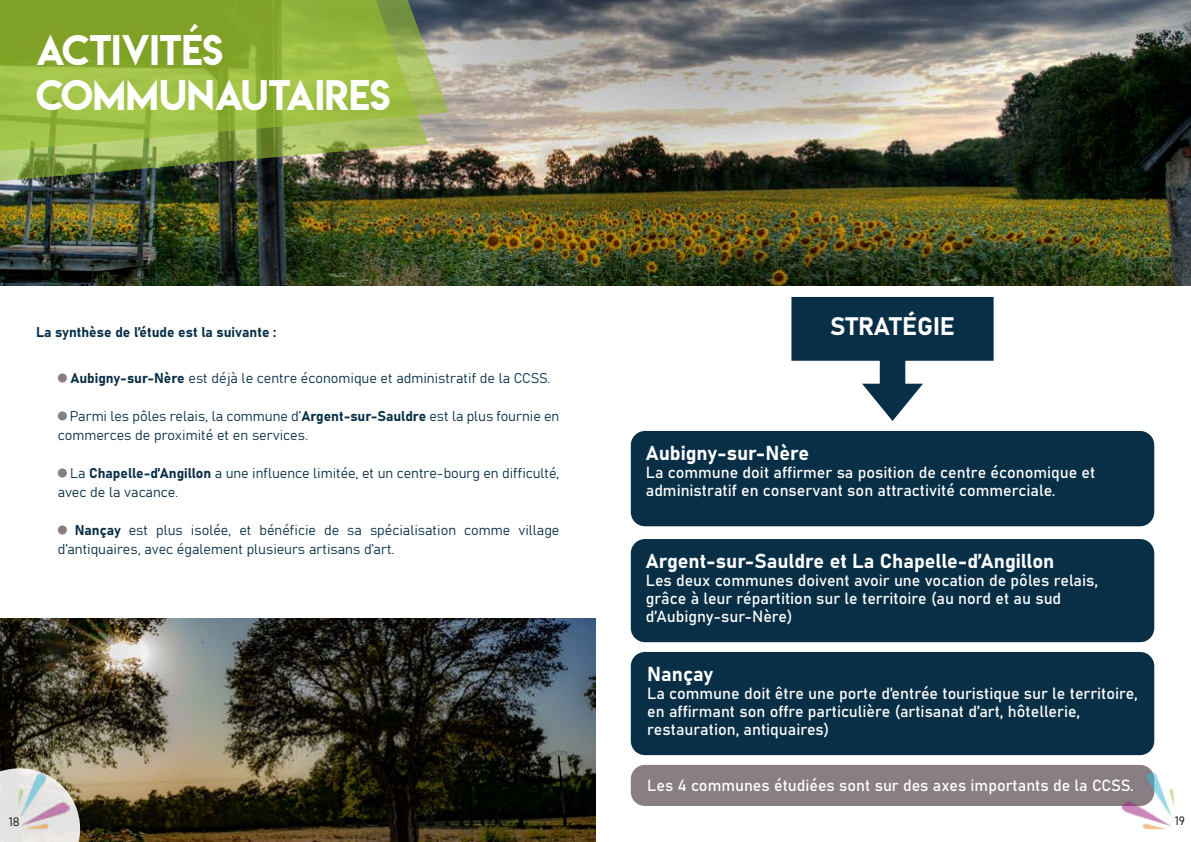
<style>
.page{position:relative;width:1191px;height:842px;background:#fff}
.page>*{position:absolute;margin:0;border:0;box-sizing:border-box;transform-origin:0 0}
.t1{font:38px/45.6px "Lemon Milk";color:#fff}
.t2{font:25px "Bahnschrift";color:#fff}
.t3{font:20px "Bahnschrift";color:#fff}
.t4{font:16px/18px "Bahnschrift";color:#fff}
.t5{font:14px/19px "Bahnschrift";color:#082f46}
.t6{font:12px "Bahnschrift";color:#000}
</style>
<div class="page">
<img style="left:0;top:0;width:1191px;height:285px">
<div style="left:631px;top:765px;width:523px;height:41px;background:#897e83;border-radius:14px"></div>
<img style="left:0;top:160px;width:428px;height:32px">
<svg style="left:0;top:0;width:449px;height:160px;background:#94b144"></svg>
<img style="left:0;top:618px;width:595px;height:224px">
<svg style="left:0;top:768px;width:80px;height:74px;background:#d4d1c9"></svg>
<img style="left:18px;top:772px;width:52px;height:59px">
<img style="left:1123px;top:772px;width:51px;height:57px">
<div style="left:58px;top:373px;width:9px;height:9px;background:#897e83;border-radius:50%"></div>
<div style="left:58px;top:411px;width:9px;height:9px;background:#897e83;border-radius:50%"></div>
<div style="left:58px;top:468px;width:9px;height:9px;background:#897e83;border-radius:50%"></div>
<div style="left:58px;top:525px;width:9px;height:9px;background:#897e83;border-radius:50%"></div>
<div style="left:631px;top:431px;width:523px;height:95px;background:#082f46;border-radius:14px"></div>
<svg style="left:791px;top:297px;width:202px;height:124px"></svg>
<div style="left:631px;top:539px;width:523px;height:103px;background:#082f46;border-radius:14px"></div>
<div style="left:631px;top:652px;width:523px;height:103px;background:#082f46;border-radius:14px"></div>
<h1 class="t1" style="left:36px;top:27px;width:356px">ACTIVITÉS<br>COMMUNAUTAIRES</h1>
<p class="t5" style="left:36px;top:322px;width:242px">La synthèse de l’étude est la suivante :</p>
<p class="t5" style="left:70px;top:367px;width:481px">Aubigny-sur-Nère est déjà le centre économique et administratif de la CCSS.</p>
<p class="t5" style="left:58px;top:405px;width:503px;text-indent:12px">Parmi les pôles relais, la commune d’Argent-sur-Sauldre est la plus fournie en commerces de proximité et en services.</p>
<p class="t5" style="left:58px;top:462px;width:503px;text-indent:12px">La Chapelle-d’Angillon a une influence limitée, et un centre-bourg en difficulté, avec de la vacance.</p>
<p class="t5" style="left:58px;top:519px;width:503px;text-indent:17px">Nançay est plus isolée, et bénéficie de sa spécialisation comme village d’antiquaires, avec également plusieurs artisans d’art.</p>
<h2 class="t2" style="left:830px;top:307px;width:126px">STRATÉGIE</h2>
<p class="t3" style="left:646px;top:438px;width:165px">Aubigny-sur-Nère</p>
<p class="t4" style="left:646px;top:463px;width:451px">La commune doit affirmer sa position de centre économique et administratif en conservant son attractivité commerciale.</p>
<p class="t3" style="left:646px;top:546px;width:410px">Argent-sur-Sauldre et La Chapelle-d’Angillon</p>
<p class="t4" style="left:646px;top:571px;width:454px">Les deux communes doivent avoir une vocation de pôles relais, grâce à leur répartition sur le territoire (au nord et au sud d’Aubigny-sur-Nère)</p>
<p class="t3" style="left:647px;top:659px;width:67px">Nançay</p>
<p class="t4" style="left:647px;top:684px;width:492px">La commune doit être une porte d’entrée touristique sur le territoire, en affirmant son offre particulière (artisanat d’art, hôtellerie, restauration, antiquaires)</p>
<p class="t4" style="left:647px;top:775px;width:488px">Les 4 communes étudiées sont sur des axes importants de la CCSS.</p>
<p class="t6" style="left:9px;top:812px;width:12px">18</p>
<p class="t6" style="left:1174px;top:812px;width:12px">19</p>
</div>
